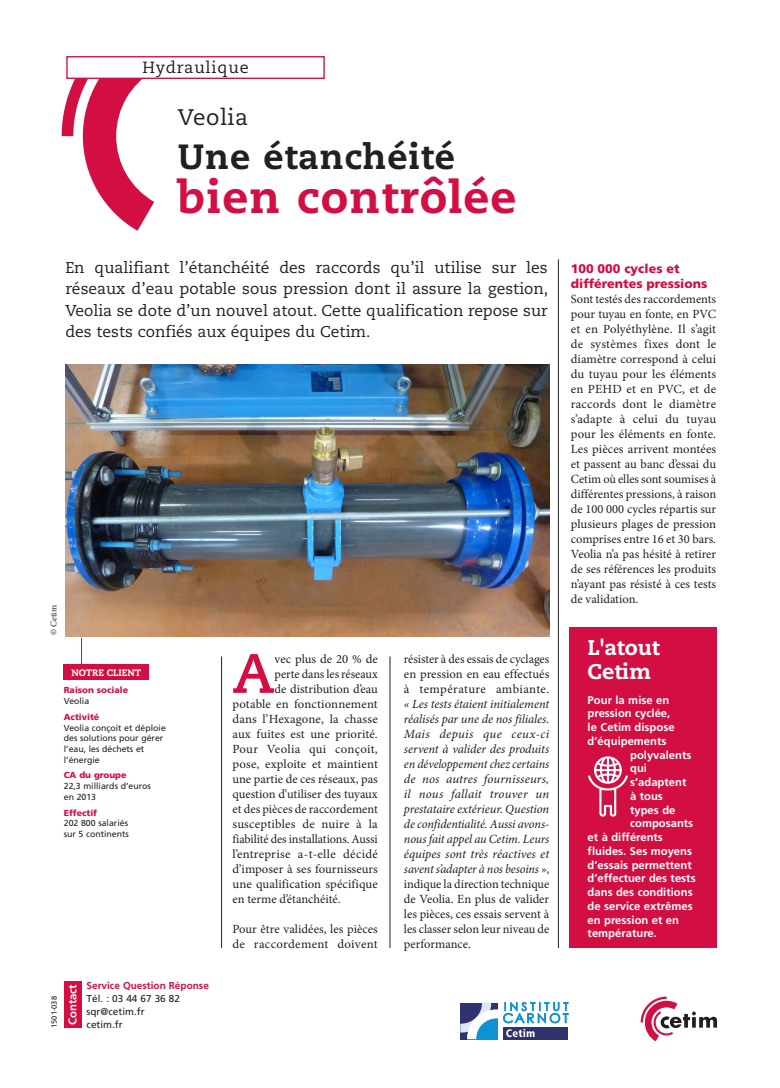
<style>
.page{position:relative;width:780px;height:1088px;background:#fff}
.page>*{position:absolute;margin:0;border:0;box-sizing:border-box;transform-origin:0 0}
.TEXTE_COURANT_LETTRI{font:700 55.38px "Caecilia";color:#d20e42}
.GD_TITRE{font:800 45px "Caecilia";letter-spacing:.025em;color:#d20e42}
.GD_TITRE-2{font:800 35px "Caecilia";letter-spacing:.025em;color:#231f20}
.Nom_Sté_Gd_Titre{font:22.5px "Caecilia";letter-spacing:.025em;color:#231f20}
.Atout_Cetim{font:800 21.25px/23.8px "Caecilia";color:#fff}
.t1{font:16.12px "Caecilia";letter-spacing:.05em;color:#231f20}
.CHAPO{font:15.62px/21.2px "Caecilia";color:#231f20;text-align:justify}
.TEXTE_COURANT{font:12.5px/15px "Minion Pro";color:#231f20}
.TEXTE_COURANT-2{font:italic 12.5px/15px "Minion Pro";letter-spacing:-.005em;color:#231f20;text-align:justify}
.TEXTE_COURANT_LETTRI-2{font:12.5px "Minion Pro";letter-spacing:.005em;color:#231f20}
.TITRE_2_ROUGE{font:900 12.5px/15px "Frutiger";color:#d20e42}
.Texte_atout_Cetim{font:700 11.25px "Frutiger";color:#fff}
.t2{font:10px/13.1px "Frutiger";color:#231f20}
.t3{font:700 10px "Frutiger";color:#d20e42}
.t4{font:800 9.38px "Caecilia";color:#fff}
.TEXTE___Notre_client{font:8.75px/10.6px "Frutiger";color:#231f20}
.t5{font:900 8.75px "Frutiger";color:#d20e42}
.TEXTE_COURANT-3{font:8.75px "Minion Pro";color:#231f20}
.t6{font:7.5px "Frutiger";color:#231f20}
.s1{font-style:normal}
</style>
<div class="page">
<svg style="left:460px;top:1002px;width:108px;height:37px"></svg>
<svg style="left:62px;top:79px;width:92px;height:152px"></svg>
<svg style="left:640px;top:996px;width:77px;height:45px"></svg>
<img style="left:65px;top:364px;width:484px;height:272px">
<hr style="left:389px;top:656px;width:1px;height:292px;background:#231f20">
<hr style="left:221px;top:656px;width:1px;height:292px;background:#231f20">
<div style="left:64px;top:981px;width:17px;height:47px;background:#d20e42"></div>
<div style="left:570px;top:628px;width:147px;height:320px;background:#d20e42"></div>
<svg style="left:81px;top:638px;width:1px;height:26px"></svg>
<div style="left:64px;top:664px;width:85px;height:16px;background:#d20e42"></div>
<hr style="left:558px;top:259px;width:1px;height:689px;background:#231f20">
<div style="left:66px;top:56px;width:259px;height:23px;border:1px solid #d20e42"></div>
<img style="left:588px;top:756px;width:40px;height:61px">
<p class="t1" style="left:142px;top:58px;width:108px">Hydraulique</p>
<p class="Nom_Sté_Gd_Titre" style="left:178px;top:104px;width:72px">Veolia</p>
<p class="GD_TITRE-2" style="left:178px;top:135px;width:278px">Une étanchéité</p>
<p class="GD_TITRE" style="left:178px;top:169px;width:340px">bien contrôlée</p>
<p class="CHAPO" style="left:65px;top:257px;width:484px">En qualifiant l’étanchéité des raccords qu’il utilise sur les réseaux d’eau potable sous pression dont il assure la gestion, Veolia se dote d’un nouvel atout. Cette qualification repose sur des tests confiés aux équipes du Cetim.</p>
<p class="TEXTE_COURANT-3" style="left:48px;top:635px;width:32px;rotate:-90deg">© Cetim</p>
<p class="t4" style="left:71px;top:667px;width:71px">NOTRE CLIENT</p>
<p class="t5" style="left:64px;top:685px;width:66px">Raison sociale</p>
<p class="TEXTE___Notre_client" style="left:64px;top:696px;width:27px">Veolia</p>
<p class="t5" style="left:64px;top:712px;width:37px">Activité</p>
<p class="TEXTE___Notre_client" style="left:64px;top:722px;width:104px">Veolia conçoit et déploie des solutions pour gérer l’eau, les déchets et l’énergie</p>
<p class="t5" style="left:64px;top:770px;width:64px">CA du groupe</p>
<p class="TEXTE___Notre_client" style="left:64px;top:781px;width:89px">22,3 milliards d’euros en 2013</p>
<p class="t5" style="left:64px;top:807px;width:35px">Effectif</p>
<p class="TEXTE___Notre_client" style="left:64px;top:818px;width:67px">202 800 salariés sur 5 continents</p>
<p class="t6" style="left:50px;top:1028px;width:33px;rotate:-90deg">1501-038</p>
<p class="Texte_atout_Cetim" style="left:66px;top:1025px;width:42px;rotate:-90deg">Contact</p>
<p class="t3" style="left:87px;top:979px;width:124px">Service Question Réponse</p>
<p class="t2" style="left:87px;top:991px;width:95px">Tél. : 03 44 67 36 82 sqr@cetim.fr</p>
<p class="t2" style="left:87px;top:1018px;width:38px">cetim.fr</p>
<p class="TEXTE_COURANT_LETTRI" style="left:232px;top:641px;width:44px">A</p>
<p class="TEXTE_COURANT_LETTRI-2" style="left:274px;top:650px;width:105px">vec plus de 20 % de</p>
<p class="TEXTE_COURANT_LETTRI-2" style="left:274px;top:665px;width:105px">perte dans les réseaux</p>
<p class="TEXTE_COURANT_LETTRI-2" style="left:274px;top:680px;width:105px">de distribution d’eau</p>
<p class="TEXTE_COURANT_LETTRI-2" style="left:232px;top:695px;width:147px">potable en fonctionnement</p>
<p class="TEXTE_COURANT_LETTRI-2" style="left:232px;top:710px;width:147px">dans l’Hexagone, la chasse</p>
<p class="TEXTE_COURANT_LETTRI-2" style="left:232px;top:725px;width:147px">aux fuites est une priorité.</p>
<p class="TEXTE_COURANT_LETTRI-2" style="left:232px;top:740px;width:147px">Pour Veolia qui conçoit,</p>
<p class="TEXTE_COURANT_LETTRI-2" style="left:232px;top:755px;width:147px">pose, exploite et maintient</p>
<p class="TEXTE_COURANT_LETTRI-2" style="left:232px;top:770px;width:147px">une partie de ces réseaux, pas</p>
<p class="TEXTE_COURANT_LETTRI-2" style="left:232px;top:785px;width:147px">question d’utiliser des tuyaux</p>
<p class="TEXTE_COURANT_LETTRI-2" style="left:232px;top:800px;width:147px">et des pièces de raccordement</p>
<p class="TEXTE_COURANT_LETTRI-2" style="left:232px;top:815px;width:147px">susceptibles de nuire à la</p>
<p class="TEXTE_COURANT_LETTRI-2" style="left:232px;top:830px;width:147px">fiabilité des installations. Aussi</p>
<p class="TEXTE_COURANT_LETTRI-2" style="left:232px;top:845px;width:147px">l’entreprise a-t-elle décidé</p>
<p class="TEXTE_COURANT_LETTRI-2" style="left:232px;top:860px;width:147px">d’imposer à ses fournisseurs</p>
<p class="TEXTE_COURANT_LETTRI-2" style="left:232px;top:875px;width:147px">une qualification spécifique</p>
<p class="TEXTE_COURANT_LETTRI-2" style="left:232px;top:890px;width:109px">en terme d’étanchéité.</p>
<p class="TEXTE_COURANT" style="left:232px;top:921px;width:147px">Pour être validées, les pièces de raccordement doivent</p>
<p class="TEXTE_COURANT-2" style="left:404px;top:651px;width:147px"><span class="s1">résister à des essais de cyclages en pression en eau effectués à température ambiante. </span>« Les tests étaient initialement réalisés par une de nos filiales.<br>Mais depuis que ceux-ci servent à valider des produits en développement chez certains de nos autres fournisseurs, il nous fallait trouver un prestataire extérieur. Question de confidentialité. Aussi avons&shy;nous fait appel au Cetim. Leurs équipes sont très réactives et savent s’adapter à nos besoins »<span class="s1">, indique la direction technique de Veolia. En plus de valider les pièces, ces essais servent à les classer selon leur niveau de performance.</span></p>
<p class="TITRE_2_ROUGE" style="left:570px;top:261px;width:138px">100 000 cycles et différentes pressions</p>
<p class="TEXTE_COURANT" style="left:570px;top:291px;width:147px;text-align:justify">Sont testés des raccordements pour tuyau en fonte, en PVC et en Polyéthylène. Il s’agit de systèmes fixes dont le diamètre correspond à celui du tuyau pour les éléments en PEHD et en PVC, et de raccords dont le diamètre s’adapte à celui du tuyau pour les éléments en fonte.<br>Les pièces arrivent montées et passent au banc d’essai du Cetim où elles sont soumises à différentes pressions, à raison de 100 000 cycles répartis sur plusieurs plages de pression comprises entre 16 et 30 bars.<br>Veolia n’a pas hésité à retirer de ses références les produits n’ayant pas résisté à ces tests de validation.</p>
<p class="Atout_Cetim" style="left:587px;top:636px;width:74px">L'atout<br>Cetim</p>
<p class="Texte_atout_Cetim" style="left:587px;top:693px;width:83px">Pour la mise en</p>
<p class="Texte_atout_Cetim" style="left:587px;top:707px;width:84px">pression cyclée,</p>
<p class="Texte_atout_Cetim" style="left:587px;top:720px;width:88px">le Cetim dispose</p>
<p class="Texte_atout_Cetim" style="left:587px;top:734px;width:80px">d’équipements</p>
<p class="Texte_atout_Cetim" style="left:630px;top:748px;width:63px">polyvalents</p>
<p class="Texte_atout_Cetim" style="left:630px;top:762px;width:18px">qui</p>
<p class="Texte_atout_Cetim" style="left:630px;top:775px;width:58px">s’adaptent</p>
<p class="Texte_atout_Cetim" style="left:630px;top:789px;width:34px">à tous</p>
<p class="Texte_atout_Cetim" style="left:630px;top:803px;width:47px">types de</p>
<p class="Texte_atout_Cetim" style="left:630px;top:817px;width:65px">composants</p>
<p class="Texte_atout_Cetim" style="left:587px;top:830px;width:77px">et à différents</p>
<p class="Texte_atout_Cetim" style="left:587px;top:844px;width:106px">fluides. Ses moyens</p>
<p class="Texte_atout_Cetim" style="left:587px;top:858px;width:106px">d’essais permettent</p>
<p class="Texte_atout_Cetim" style="left:587px;top:872px;width:109px">d’effectuer des tests</p>
<p class="Texte_atout_Cetim" style="left:587px;top:885px;width:106px">dans des conditions</p>
<p class="Texte_atout_Cetim" style="left:587px;top:899px;width:107px">de service extrêmes</p>
<p class="Texte_atout_Cetim" style="left:587px;top:913px;width:93px">en pression et en</p>
<p class="Texte_atout_Cetim" style="left:587px;top:927px;width:71px">température.</p>
</div>
